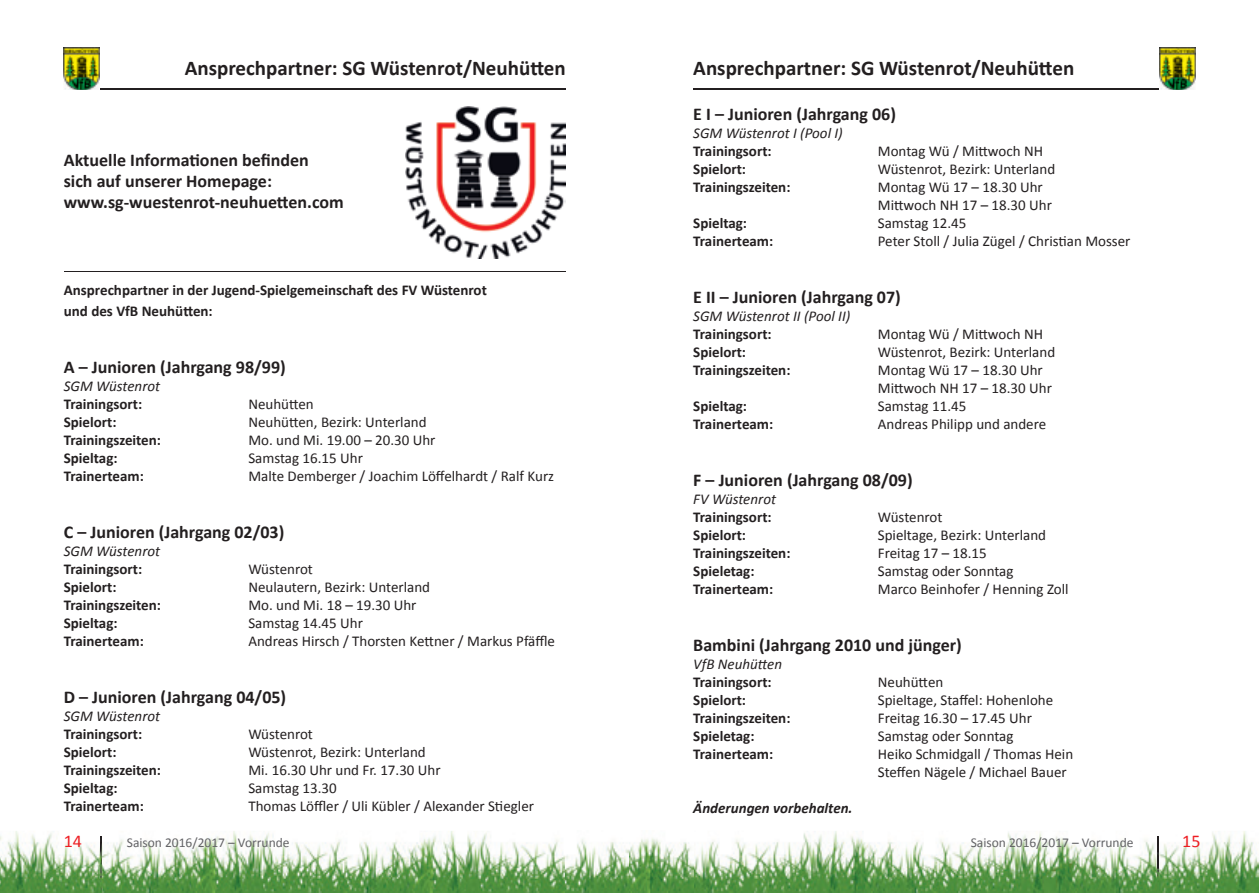
<style>
.page{position:relative;width:1259px;height:893px;background:#fff}
.page>*{position:absolute;margin:0;border:0;box-sizing:border-box;transform-origin:0 0}
.t1{font:700 21px "Calibri";color:#231f20}
.t2{font:700 18px/21px "Calibri";color:#231f20}
.t3{font:18px "Calibri";color:#ee1d23}
.t4{font:15px/18px "Calibri";color:#231f20}
.t5{font:700 15px/21px "Calibri";color:#231f20}
.t6{font:italic 15px "Calibri";color:#231f20}
.t7{font:italic 700 15px "Calibri";color:#231f20}
.t8{font:13.5px "Calibri";color:#636366}
</style>
<div class="page">
<img style="left:0;top:831px;width:1259px;height:62px">
<img style="left:100px;top:837px;width:2px;height:56px">
<img style="left:1157px;top:837px;width:1px;height:56px">
<hr style="left:99px;top:88px;width:467px;height:2px;background:#231f20">
<hr style="left:693px;top:88px;width:466px;height:2px;background:#231f20">
<img style="left:566px;top:831px;width:127px;height:62px">
<img style="left:64px;top:47px;width:35px;height:43px">
<img style="left:1160px;top:47px;width:35px;height:43px">
<img style="left:405px;top:107px;width:161px;height:152px">
<hr style="left:64px;top:271px;width:502px;height:1px;background:#231f20">
<h1 class="t1" style="left:185px;top:55px;width:382px">Ansprechpartner: SG Wüstenrot/Neuhütten</h1>
<h1 class="t1" style="left:693px;top:55px;width:382px">Ansprechpartner: SG Wüstenrot/Neuhütten</h1>
<p class="t2" style="left:693px;top:104px;width:204px">E I – Junioren (Jahrgang 06)</p>
<p class="t6" style="left:693px;top:123px;width:151px">SGM Wüstenrot I (Pool I)</p>
<p class="t5" style="left:693px;top:141px;width:80px">Trainingsort:</p>
<p class="t4" style="left:878px;top:142px;width:167px">Montag Wü / Mittwoch NH</p>
<p class="t5" style="left:693px;top:159px;width:54px">Spielort:</p>
<p class="t4" style="left:878px;top:160px;width:179px">Wüstenrot, Bezirk: Unterland</p>
<p class="t5" style="left:693px;top:177px;width:99px">Trainingszeiten:</p>
<p class="t4" style="left:878px;top:178px;width:176px">Montag Wü 17 – 18.30 Uhr<br>Mittwoch NH 17 – 18.30 Uhr</p>
<p class="t5" style="left:693px;top:213px;width:55px">Spieltag:</p>
<p class="t4" style="left:878px;top:214px;width:90px">Samstag 12.45</p>
<p class="t5" style="left:693px;top:231px;width:81px">Trainerteam:</p>
<p class="t4" style="left:878px;top:232px;width:254px">Peter Stoll / Julia Zügel / Christian Mosser</p>
<p class="t2" style="left:64px;top:150px;width:281px">Aktuelle Informationen befinden<br>sich auf unserer Homepage: www.sg-wuestenrot-neuhuetten.com</p>
<p class="t5" style="left:64px;top:279px;width:424px">Ansprechpartner in der Jugend-Spielgemeinschaft des FV Wüstenrot und des VfB Neuhütten:</p>
<p class="t2" style="left:64px;top:356px;width:223px">A – Junioren (Jahrgang 98/99)</p>
<p class="t6" style="left:64px;top:376px;width:98px">SGM Wüstenrot</p>
<p class="t5" style="left:64px;top:393px;width:80px">Trainingsort:</p>
<p class="t4" style="left:248px;top:395px;width:67px">Neuhütten</p>
<p class="t5" style="left:64px;top:411px;width:54px">Spielort:</p>
<p class="t4" style="left:248px;top:413px;width:180px">Neuhütten, Bezirk: Unterland</p>
<p class="t5" style="left:64px;top:429px;width:99px">Trainingszeiten:</p>
<p class="t4" style="left:248px;top:431px;width:189px">Mo. und Mi. 19.00 – 20.30 Uhr</p>
<p class="t5" style="left:64px;top:447px;width:55px">Spieltag:</p>
<p class="t4" style="left:248px;top:449px;width:116px">Samstag 16.15 Uhr</p>
<p class="t5" style="left:64px;top:465px;width:81px">Trainerteam:</p>
<p class="t4" style="left:248px;top:467px;width:307px">Malte Demberger / Joachim Löffelhardt / Ralf Kurz</p>
<p class="t2" style="left:64px;top:521px;width:222px">C – Junioren (Jahrgang 02/03)</p>
<p class="t6" style="left:64px;top:541px;width:98px">SGM Wüstenrot</p>
<p class="t5" style="left:64px;top:558px;width:80px">Trainingsort:</p>
<p class="t4" style="left:248px;top:560px;width:66px">Wüstenrot</p>
<p class="t5" style="left:64px;top:576px;width:54px">Spielort:</p>
<p class="t4" style="left:248px;top:578px;width:183px">Neulautern, Bezirk: Unterland</p>
<p class="t5" style="left:64px;top:594px;width:99px">Trainingszeiten:</p>
<p class="t4" style="left:248px;top:596px;width:170px">Mo. und Mi. 18 – 19.30 Uhr</p>
<p class="t5" style="left:64px;top:612px;width:55px">Spieltag:</p>
<p class="t4" style="left:248px;top:614px;width:116px">Samstag 14.45 Uhr</p>
<p class="t5" style="left:64px;top:630px;width:81px">Trainerteam:</p>
<p class="t4" style="left:248px;top:632px;width:308px">Andreas Hirsch / Thorsten Kettner / Markus Pfäffle</p>
<p class="t2" style="left:64px;top:686px;width:224px">D – Junioren (Jahrgang 04/05)</p>
<p class="t6" style="left:64px;top:706px;width:98px">SGM Wüstenrot</p>
<p class="t5" style="left:64px;top:723px;width:80px">Trainingsort:</p>
<p class="t4" style="left:248px;top:725px;width:66px">Wüstenrot</p>
<p class="t5" style="left:64px;top:741px;width:54px">Spielort:</p>
<p class="t4" style="left:248px;top:743px;width:179px">Wüstenrot, Bezirk: Unterland</p>
<p class="t5" style="left:64px;top:759px;width:99px">Trainingszeiten:</p>
<p class="t4" style="left:248px;top:761px;width:194px">Mi. 16.30 Uhr und Fr. 17.30 Uhr</p>
<p class="t5" style="left:64px;top:777px;width:55px">Spieltag:</p>
<p class="t4" style="left:248px;top:779px;width:90px">Samstag 13.30</p>
<p class="t5" style="left:64px;top:795px;width:81px">Trainerteam:</p>
<p class="t4" style="left:248px;top:797px;width:287px">Thomas Löffler / Uli Kübler / Alexander Stiegler</p>
<p class="t2" style="left:693px;top:287px;width:209px">E II – Junioren (Jahrgang 07)</p>
<p class="t6" style="left:693px;top:306px;width:159px">SGM Wüstenrot II (Pool II)</p>
<p class="t5" style="left:693px;top:324px;width:80px">Trainingsort:</p>
<p class="t4" style="left:878px;top:325px;width:167px">Montag Wü / Mittwoch NH</p>
<p class="t5" style="left:693px;top:342px;width:54px">Spielort:</p>
<p class="t4" style="left:878px;top:343px;width:179px">Wüstenrot, Bezirk: Unterland</p>
<p class="t5" style="left:693px;top:360px;width:99px">Trainingszeiten:</p>
<p class="t4" style="left:878px;top:361px;width:176px">Montag Wü 17 – 18.30 Uhr<br>Mittwoch NH 17 – 18.30 Uhr</p>
<p class="t5" style="left:693px;top:396px;width:55px">Spieltag:</p>
<p class="t4" style="left:878px;top:397px;width:90px">Samstag 11.45</p>
<p class="t5" style="left:693px;top:414px;width:81px">Trainerteam:</p>
<p class="t4" style="left:878px;top:415px;width:170px">Andreas Philipp und andere</p>
<p class="t2" style="left:693px;top:470px;width:221px">F – Junioren (Jahrgang 08/09)</p>
<p class="t6" style="left:693px;top:489px;width:84px">FV Wüstenrot</p>
<p class="t5" style="left:693px;top:507px;width:80px">Trainingsort:</p>
<p class="t4" style="left:878px;top:508px;width:66px">Wüstenrot</p>
<p class="t5" style="left:693px;top:525px;width:54px">Spielort:</p>
<p class="t4" style="left:878px;top:526px;width:170px">Spieltage, Bezirk: Unterland</p>
<p class="t5" style="left:693px;top:543px;width:99px">Trainingszeiten:</p>
<p class="t4" style="left:878px;top:544px;width:110px">Freitag 17 – 18.15</p>
<p class="t5" style="left:693px;top:561px;width:63px">Spieletag:</p>
<p class="t4" style="left:878px;top:562px;width:137px">Samstag oder Sonntag</p>
<p class="t5" style="left:693px;top:579px;width:81px">Trainerteam:</p>
<p class="t4" style="left:878px;top:580px;width:192px">Marco Beinhofer / Henning Zoll</p>
<p class="t2" style="left:693px;top:635px;width:270px">Bambini (Jahrgang 2010 und jünger)</p>
<p class="t6" style="left:693px;top:654px;width:90px">VfB Neuhütten</p>
<p class="t5" style="left:693px;top:672px;width:80px">Trainingsort:</p>
<p class="t4" style="left:878px;top:673px;width:67px">Neuhütten</p>
<p class="t5" style="left:693px;top:690px;width:54px">Spielort:</p>
<p class="t4" style="left:878px;top:691px;width:177px">Spieltage, Staffel: Hohenlohe</p>
<p class="t5" style="left:693px;top:708px;width:99px">Trainingszeiten:</p>
<p class="t4" style="left:878px;top:709px;width:156px">Freitag 16.30 – 17.45 Uhr</p>
<p class="t5" style="left:693px;top:726px;width:63px">Spieletag:</p>
<p class="t4" style="left:878px;top:727px;width:137px">Samstag oder Sonntag</p>
<p class="t5" style="left:693px;top:744px;width:81px">Trainerteam:</p>
<p class="t4" style="left:878px;top:745px;width:197px">Heiko Schmidgall / Thomas Hein<br>Steffen Nägele / Michael Bauer</p>
<p class="t7" style="left:693px;top:799px;width:161px">Änderungen vorbehalten.</p>
<p class="t3" style="left:64px;top:829px;width:20px">14</p>
<p class="t8" style="left:127px;top:834px;width:164px">Saison 2016/2017 – Vorrunde</p>
<p class="t8" style="left:970px;top:834px;width:164px">Saison 2016/2017 – Vorrunde</p>
<p class="t3" style="left:1182px;top:829px;width:20px">15</p>
</div>
